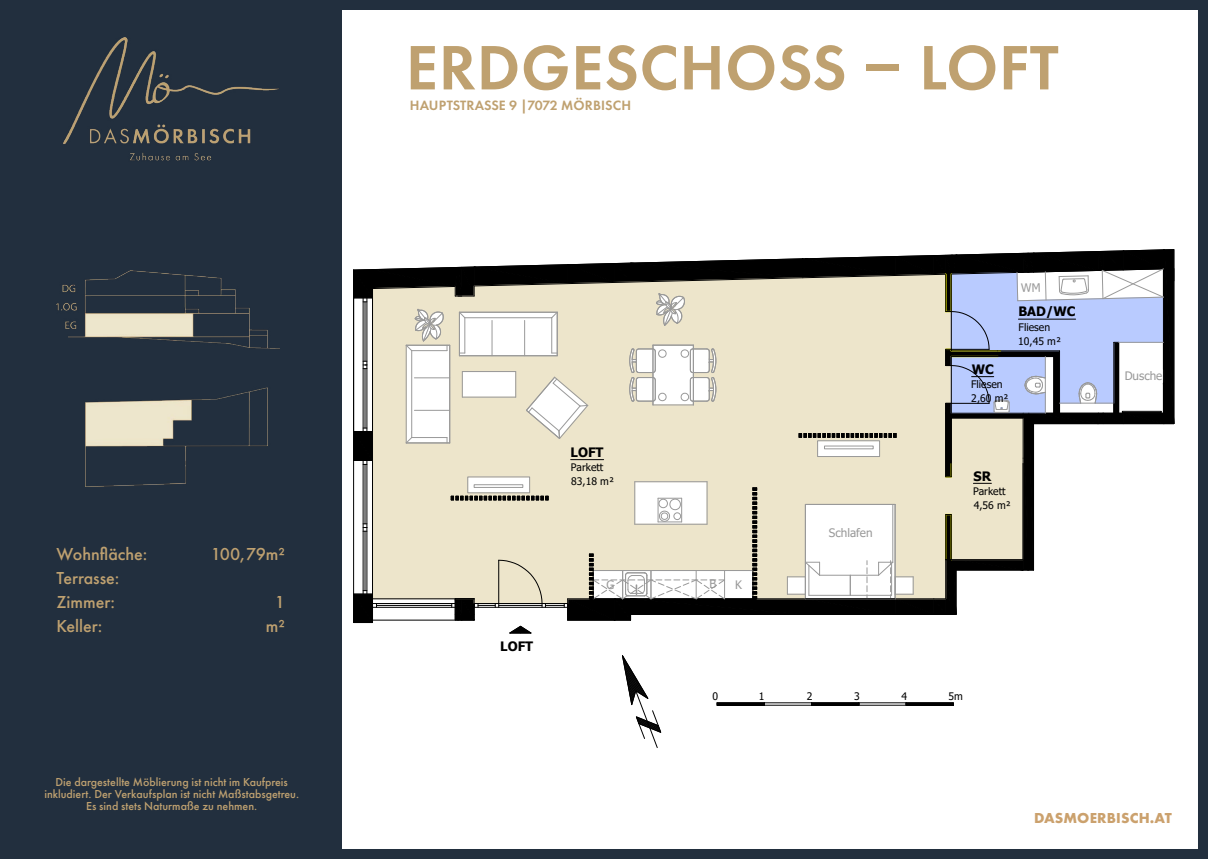
<style>
.page{position:relative;width:1208px;height:859px;background:#fff}
.page>*{position:absolute;margin:0;border:0;box-sizing:border-box;transform-origin:0 0}
.t1{font:600 65px "Futura PT";letter-spacing:.01em;color:#bfa170}
.t2{font:500 18px/24px "Futura PT";color:#bfa170}
.t3{font:700 15px "Futura PT";letter-spacing:.01em;color:#cba16d}
.t4{font:600 14px "Futura PT";letter-spacing:.01em;color:#bfa170}
.t5{font:700 13px "Tahoma";color:#000}
.t6{font:500 12px/12px "Futura PT";color:#bfa170;text-align:center}
.t7{font:11.7px "Tahoma";color:#999}
.t8{font:10.4px/13.7px "Tahoma";color:#000}
</style>
<div class="page">
<div style="left:0;top:0;width:342px;height:859px;background:#222f3e"></div>
<img style="left:56px;top:270px;width:224px;height:217px">
<img style="left:64px;top:38px;width:214px;height:123px">
<div style="left:0;top:0;width:1208px;height:859px;border:10px solid #222f3e"></div>
<div style="left:717px;top:703px;width:47px;height:2px;border:1px solid #000"></div>
<div style="left:811px;top:703px;width:48px;height:2px;border:1px solid #000"></div>
<div style="left:906px;top:703px;width:47px;height:2px;border:1px solid #000"></div>
<hr style="left:717px;top:703px;width:47px;height:1px;background:#000">
<hr style="left:717px;top:705px;width:47px;height:1px;background:#000">
<hr style="left:764px;top:703px;width:47px;height:1px;background:#000">
<hr style="left:764px;top:705px;width:47px;height:1px;background:#000">
<hr style="left:811px;top:703px;width:48px;height:1px;background:#000">
<hr style="left:811px;top:705px;width:48px;height:1px;background:#000">
<hr style="left:859px;top:703px;width:47px;height:1px;background:#000">
<hr style="left:859px;top:705px;width:47px;height:1px;background:#000">
<hr style="left:906px;top:703px;width:47px;height:1px;background:#000">
<hr style="left:906px;top:705px;width:47px;height:1px;background:#000">
<svg style="left:622px;top:655px;width:39px;height:93px"></svg>
<svg style="left:353px;top:249px;width:821px;height:385px"></svg>
<h2 class="t2" style="left:56px;top:542px;width:92px">Wohnfläche:<br>Terrasse:<br>Zimmer:<br>Keller:</h2>
<h2 class="t2" style="left:211px;top:542px;width:76px">100,79m²</h2>
<h2 class="t2" style="left:266px;top:590px;width:21px;text-align:center">1 m²</h2>
<p class="t6" style="left:44px;top:776px;width:256px">Die dargestellte Möblierung ist nicht im Kaufpreis inkludiert. Der Verkaufsplan ist nicht Maßstabsgetreu.<br>Es sind stets Naturmaße zu nehmen.</p>
<h1 class="t1" style="left:406px;top:27px;width:654px">ERDGESCHOSS – LOFT</h1>
<p class="t4" style="left:410px;top:96px;width:223px">HAUPTSTRASSE 9 |7072 MÖRBISCH</p>
<p class="t5" style="left:500px;top:638px;width:34px">LOFT</p>
<p class="t5" style="left:570px;top:443px;width:34px">LOFT</p>
<p class="t8" style="left:571px;top:461px;width:45px">Parkett<br>83,18 m²</p>
<p class="t7" style="left:606px;top:576px;width:9px">G</p>
<p class="t7" style="left:709px;top:576px;width:8px">B</p>
<p class="t7" style="left:735px;top:576px;width:8px">K</p>
<p class="t7" style="left:829px;top:525px;width:45px">Schlafen</p>
<p class="t5" style="left:971px;top:360px;width:23px">WC</p>
<p class="t8" style="left:971px;top:378px;width:39px">Fliesen<br>2,60 m²</p>
<p class="t5" style="left:1018px;top:303px;width:59px">BAD/WC</p>
<p class="t8" style="left:1018px;top:321px;width:45px">Fliesen<br>10,45 m²</p>
<p class="t5" style="left:973px;top:467px;width:19px">SR</p>
<p class="t8" style="left:973px;top:485px;width:39px">Parkett<br>4,56 m²</p>
<p class="t8" style="left:712px;top:690px;width:7px">0</p>
<p class="t8" style="left:759px;top:690px;width:7px">1</p>
<p class="t8" style="left:806px;top:690px;width:7px">2</p>
<p class="t8" style="left:854px;top:690px;width:7px">3</p>
<p class="t8" style="left:901px;top:690px;width:7px">4</p>
<p class="t8" style="left:948px;top:690px;width:16px">5m</p>
<p class="t7" style="left:1124px;top:368px;width:39px">Dusche</p>
<p class="t3" style="left:1034px;top:808px;width:139px">DASMOERBISCH.AT</p>
</div>
